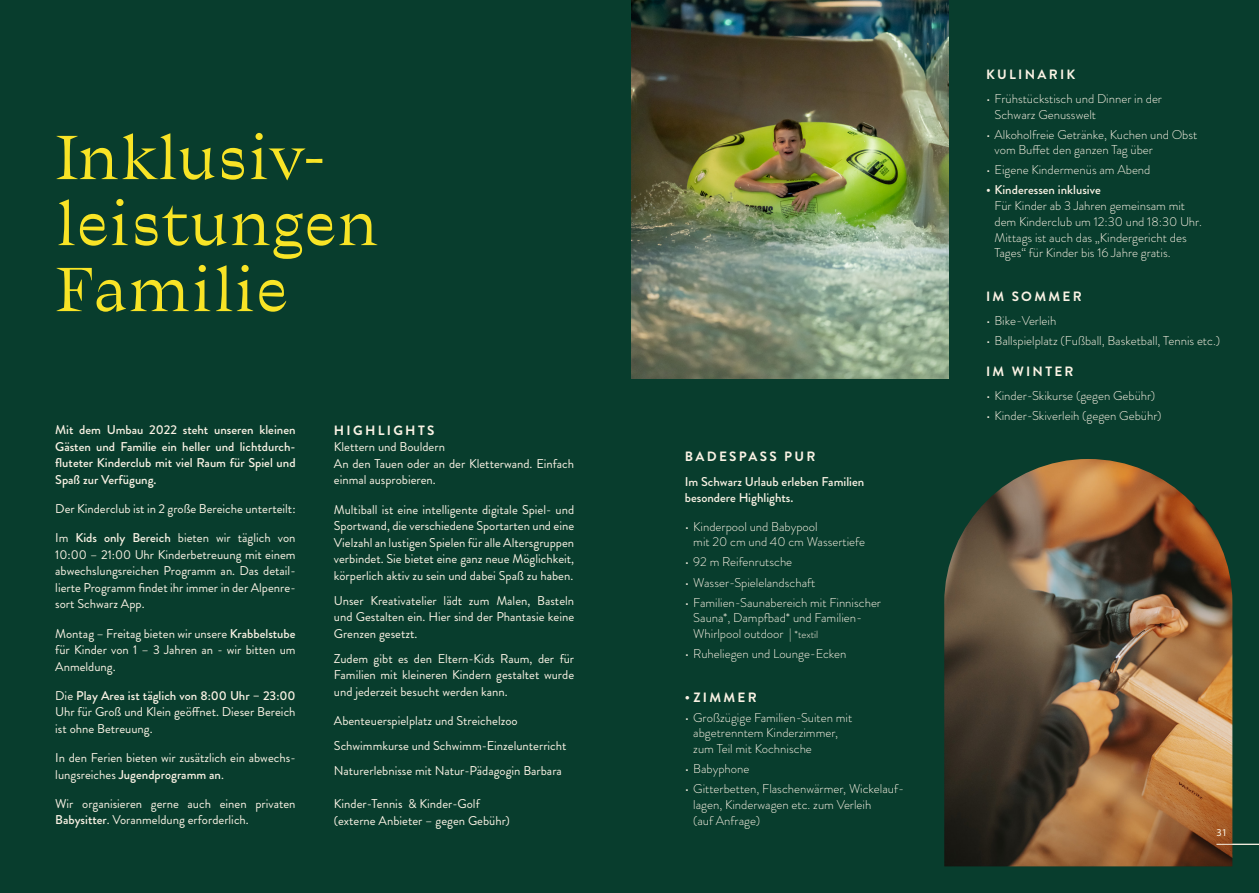
<style>
.page{position:relative;width:1259px;height:893px;background:#083d2d}
.page>*{position:absolute;margin:0;border:0;box-sizing:border-box;transform-origin:0 0}
.t1{font:60px/66px "Traulha Regulara";letter-spacing:-.005em;color:#f8e426}
.t2{font:700 13.5px "Brandon Grotesque";letter-spacing:.17em;color:#faf2e4}
.t3{font:12.75px/16.5px "Brandon Grotesque";color:#faf2e4;text-align:justify}
.t4{font:300 12.75px/15.8px "Brandon Grotesque";color:#faf2e4}
.t5{font:500 12.75px/16.5px "Brandon Grotesque";color:#faf2e4}
.t6{font:10.5px "Myriad Pro";color:#faf2e4}
.s1{font-weight:500}
.s2{font-size:10.5px}
</style>
<div class="page">
<img style="left:631px;top:0;width:317px;height:378px">
<img style="left:944px;top:459px;width:288px;height:407px">
<hr style="left:1216px;top:844px;width:43px;height:1px;background:#faf2e4">
<h1 class="t1" style="left:55px;top:125px;width:325px">Inklusiv&shy;leistungen<br>Familie</h1>
<p class="t5" style="left:55px;top:422px;width:242px;text-align:justify">Mit dem Umbau 2022 steht unseren kleinen Gästen und Familie ein heller und lichtdurch&shy;fluteter Kinderclub mit viel Raum für Spiel und Spaß zur Verfügung.</p>
<p class="t3" style="left:55px;top:501px;width:242px">Der Kinderclub ist in 2 große Bereiche unterteilt:</p>
<p class="t3" style="left:55px;top:530px;width:242px">Im <span class="s1">Kids only Bereich</span> bieten wir täglich von 10:00 – 21:00 Uhr Kinderbetreuung mit einem abwechslungsreichen Programm an. Das detail&shy;lierte Programm findet ihr immer in der Alpenre&shy;sort Schwarz App.</p>
<p class="t3" style="left:55px;top:625px;width:242px">Montag – Freitag bieten wir unsere <span class="s1">Krabbelstube </span>für Kinder von 1 – 3 Jahren an - wir bitten um Anmeldung.</p>
<p class="t3" style="left:55px;top:687px;width:242px">Die <span class="s1">Play Area ist täglich von 8:00 Uhr – 23:00<br></span>Uhr für Groß und Klein geöffnet. Dieser Bereich ist ohne Betreuung.</p>
<p class="t3" style="left:55px;top:750px;width:242px">In den Ferien bieten wir zusätzlich ein abwechs&shy;lungsreiches <span class="s1">Jugendprogramm an</span>.</p>
<p class="t3" style="left:55px;top:795px;width:242px">Wir organisieren gerne auch einen privaten<br><span class="s1">Babysitter</span>. Voranmeldung erforderlich.</p>
<p class="t2" style="left:334px;top:421px;width:102px">HIGHLIGHTS</p>
<p class="t3" style="left:334px;top:439px;width:242px;text-align:left">Klettern und Bouldern<br>An den Tauen oder an der Kletterwand. Einfach einmal ausprobieren.</p>
<p class="t3" style="left:334px;top:501px;width:242px">Multiball ist eine intelligente digitale Spiel- und Sportwand, die verschiedene Sportarten und eine Vielzahl an lustigen Spielen für alle Altersgruppen verbindet. Sie bietet eine ganz neue Möglichkeit, körperlich aktiv zu sein und dabei Spaß zu haben.</p>
<p class="t3" style="left:334px;top:592px;width:242px">Unser Kreativatelier lädt zum Malen, Basteln und Gestalten ein. Hier sind der Phantasie keine Grenzen gesetzt.</p>
<p class="t3" style="left:334px;top:650px;width:242px">Zudem gibt es den Eltern-Kids Raum, der für Familien mit kleineren Kindern gestaltet wurde und jederzeit besucht werden kann.</p>
<p class="t3" style="left:334px;top:708px;width:234px;line-height:25px;text-align:left">Abenteuerspielplatz und Streichelzoo<br>Schwimmkurse und Schwimm-Einzelunterricht<br>Naturerlebnisse mit Natur-Pädagogin Barbara</p>
<p class="t3" style="left:334px;top:796px;width:178px">Kinder-Tennis &amp; Kinder-Golf (externe Anbieter – gegen Gebühr)</p>
<p class="t2" style="left:685px;top:447px;width:132px">BADESPASS PUR</p>
<p class="t5" style="left:685px;top:473px;width:181px">Im Schwarz Urlaub erleben Familien besondere Highlights.</p>
<p class="t4" style="left:693px;top:518px;width:173px;text-indent:-9px">• Kinderpool und Babypool<br>mit 20 cm und 40 cm Wassertiefe</p>
<p class="t4" style="left:685px;top:554px;width:109px">• 92 m Reifenrutsche</p>
<p class="t4" style="left:685px;top:574px;width:132px">• Wasser-Spielelandschaft</p>
<p class="t4" style="left:693px;top:594px;width:189px;text-indent:-9px">• Familien-Saunabereich mit Finnischer<br>Sauna*, Dampfbad* und Familien-<br>Whirlpool outdoor | <span class="s2">*textil</span></p>
<p class="t4" style="left:685px;top:646px;width:163px">• Ruheliegen und Lounge-Ecken</p>
<p class="t2" style="left:685px;top:687px;width:73px">•ZIMMER</p>
<p class="t4" style="left:693px;top:709px;width:160px;text-indent:-9px">• Großzügige Familien-Suiten mit abgetrenntem Kinderzimmer, zum Teil mit Kochnische</p>
<p class="t4" style="left:685px;top:761px;width:66px">• Babyphone</p>
<p class="t4" style="left:693px;top:781px;width:212px;text-indent:-9px">• Gitterbetten, Flaschenwärmer, Wickelauf&shy;lagen, Kinderwagen etc. zum Verleih<br>(auf Anfrage)</p>
<p class="t2" style="left:986px;top:65px;width:91px">KULINARIK</p>
<p class="t4" style="left:994px;top:91px;width:169px;text-indent:-9px">• Frühstückstisch und Dinner in der<br>Schwarz Genusswelt</p>
<p class="t4" style="left:994px;top:126px;width:204px;text-indent:-9px">• Alkoholfreie Getränke, Kuchen und Obst vom Buffet den ganzen Tag über</p>
<p class="t4" style="left:986px;top:162px;width:166px">• Eigene Kindermenüs am Abend</p>
<p class="t5" style="left:986px;top:182px;width:116px">• Kinderessen inklusive</p>
<p class="t4" style="left:994px;top:198px;width:209px">Für Kinder ab 3 Jahren gemeinsam mit dem Kinderclub um 12:30 und 18:30 Uhr.<br>Mittags ist auch das „Kindergericht des Tages“ für Kinder bis 16 Jahre gratis.</p>
<p class="t2" style="left:986px;top:287px;width:97px">IM SOMMER</p>
<p class="t4" style="left:986px;top:313px;width:72px">• Bike-Verleih</p>
<p class="t4" style="left:986px;top:333px;width:236px">• Ballspielplatz (Fußball, Basketball, Tennis etc.)</p>
<p class="t2" style="left:986px;top:362px;width:89px">IM WINTER</p>
<p class="t4" style="left:986px;top:388px;width:171px">• Kinder-Skikurse (gegen Gebühr)</p>
<p class="t4" style="left:986px;top:408px;width:177px">• Kinder-Skiverleih (gegen Gebühr)</p>
<p class="t6" style="left:1216px;top:826px;width:12px">31</p>
</div>
